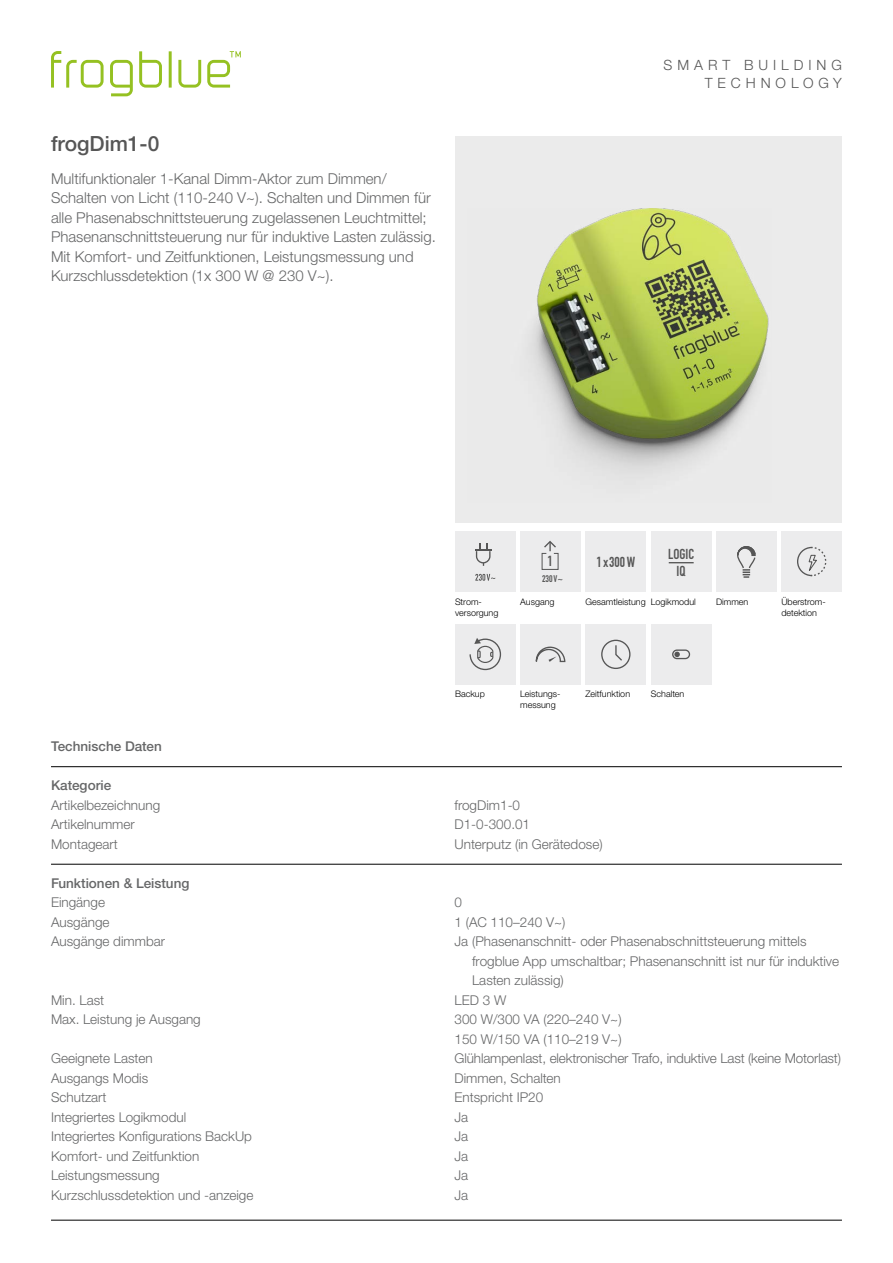
<style>
.page{position:relative;width:893px;height:1263px;background:#fff}
.page>*{position:absolute;margin:0;border:0;box-sizing:border-box;transform-origin:0 0}
.t1{font:500 21px "Helvetica Neue LTW1 G";color:#565656}
.t2{font:300 15px/19.5px "Helvetica Neue LTW1 G";color:#666768}
.t3{font:700 14.25px/17.1px "DIN Condensed";color:#565656;text-align:center}
.t4{font:700 14.25px "DIN Condensed";color:#565656}
.t5{font:300 14.1px/18.5px "Helvetica Neue LTW1 G";letter-spacing:.35em;color:#565656;text-align:right}
.t6{font:300 13.5px/19.5px "Helvetica Neue LTW1 G";color:#666768}
.t7{font:500 13.5px "Helvetica Neue LTW1 G";color:#666768}
.t8{font:700 9.45px "DIN Condensed";color:#565656}
.t9{font:300 9px/10.8px "Helvetica Neue LTW1 G";color:#000}
</style>
<div class="page">
<div style="left:455px;top:136px;width:387px;height:387px;background:#ebebeb"></div>
<img style="left:531px;top:208px;width:238px;height:265px">
<hr style="left:51px;top:766px;width:791px;height:1px;background:#000">
<hr style="left:51px;top:864px;width:791px;height:1px;background:#000">
<hr style="left:51px;top:1220px;width:791px;height:1px;background:#000">
<div style="left:455px;top:531px;width:61px;height:61px;background:#ececed"></div>
<svg style="left:475px;top:574px;width:20px;height:7px"></svg>
<svg style="left:475px;top:543px;width:17px;height:23px"></svg>
<div style="left:520px;top:531px;width:61px;height:61px;background:#ececed"></div>
<svg style="left:541px;top:541px;width:18px;height:29px"></svg>
<div style="left:585px;top:531px;width:61px;height:61px;background:#ececed"></div>
<div style="left:651px;top:531px;width:60px;height:61px;background:#ececed"></div>
<svg style="left:669px;top:562px;width:25px;height:1px"></svg>
<div style="left:716px;top:531px;width:61px;height:61px;background:#ececed"></div>
<svg style="left:737px;top:546px;width:19px;height:32px"></svg>
<div style="left:781px;top:531px;width:61px;height:61px;background:#ececed"></div>
<svg style="left:797px;top:546px;width:29px;height:31px"></svg>
<div style="left:455px;top:624px;width:61px;height:61px;background:#ececed"></div>
<svg style="left:469px;top:638px;width:33px;height:33px"></svg>
<div style="left:520px;top:624px;width:61px;height:61px;background:#ececed"></div>
<svg style="left:536px;top:646px;width:30px;height:17px"></svg>
<div style="left:585px;top:624px;width:61px;height:61px;background:#ececed"></div>
<svg style="left:615px;top:645px;width:7px;height:16px"></svg>
<div style="left:601px;top:640px;width:29px;height:29px;border:1px solid #565656;border-radius:50%"></div>
<div style="left:651px;top:624px;width:60px;height:61px;background:#ececed"></div>
<div style="left:672px;top:649px;width:18px;height:10px;border:1px solid #565656;border-radius:4px"></div>
<svg style="left:674px;top:652px;width:6px;height:5px"></svg>
<svg style="left:207px;top:51px;width:34px;height:37px"></svg>
<hr style="left:169px;top:51px;width:3px;height:37px;background:#95c122">
<svg style="left:178px;top:60px;width:23px;height:28px"></svg>
<svg style="left:139px;top:51px;width:23px;height:37px"></svg>
<svg style="left:110px;top:60px;width:23px;height:36px"></svg>
<svg style="left:51px;top:51px;width:53px;height:37px"></svg>
<h1 class="t1" style="left:51px;top:131px;width:110px">frogDim1-0</h1>
<p class="t2" style="left:51px;top:168px;width:386px">Multifunktionaler 1-Kanal Dimm-Aktor zum Dimmen/ Schalten von Licht (110-240 V~). Schalten und Dimmen für alle Phasenabschnittsteuerung zugelassenen Leuchtmittel; Phasenanschnittsteuerung nur für induktive Lasten zulässig.<br>Mit Komfort- und Zeitfunktionen, Leistungsmessung und Kurzschlussdetektion (1x 300 W @ 230 V~).</p>
<p class="t5" style="left:664px;top:55px;width:180px">SMART BUILDING<br>TECHNOLOGY</p>
<p class="t4" style="left:548px;top:553px;width:7px">1</p>
<p class="t8" style="left:542px;top:572px;width:22px">230 V~</p>
<p class="t3" style="left:596px;top:553px;width:40px">1x300W</p>
<p class="t3" style="left:668px;top:546px;width:28px">LOGIC<br>IQ</p>
<p class="t9" style="left:455px;top:596px;width:45px">Strom&shy;versorgung</p>
<p class="t9" style="left:520px;top:596px;width:36px">Ausgang</p>
<p class="t9" style="left:585px;top:596px;width:112px">Gesamtleistung Logikmodul</p>
<p class="t9" style="left:716px;top:596px;width:34px">Dimmen</p>
<p class="t9" style="left:781px;top:596px;width:45px">Überstrom&shy;detektion</p>
<p class="t9" style="left:455px;top:689px;width:31px">Backup</p>
<p class="t9" style="left:520px;top:689px;width:41px">Leistungs&shy;messung</p>
<p class="t9" style="left:585px;top:689px;width:46px">Zeitfunktion</p>
<p class="t9" style="left:651px;top:689px;width:35px">Schalten</p>
<p class="t7" style="left:51px;top:738px;width:112px">Technische Daten</p>
<p class="t7" style="left:51px;top:777px;width:62px">Kategorie</p>
<p class="t6" style="left:51px;top:795px;width:111px">Artikelbezeichnung</p>
<p class="t6" style="left:455px;top:795px;width:67px">frogDim1-0</p>
<p class="t6" style="left:51px;top:815px;width:85px">Artikelnummer</p>
<p class="t6" style="left:455px;top:815px;width:77px">D1-0-300.01</p>
<p class="t6" style="left:51px;top:834px;width:68px">Montageart</p>
<p class="t6" style="left:455px;top:834px;width:150px">Unterputz (in Gerätedose)</p>
<p class="t7" style="left:51px;top:875px;width:140px">Funktionen &amp; Leistung</p>
<p class="t6" style="left:51px;top:893px;width:56px">Eingänge</p>
<p class="t6" style="left:455px;top:893px;width:9px">0</p>
<p class="t6" style="left:51px;top:912px;width:60px">Ausgänge</p>
<p class="t6" style="left:455px;top:912px;width:112px">1 (AC 110–240 V~)</p>
<p class="t6" style="left:51px;top:932px;width:116px">Ausgänge dimmbar</p>
<p class="t6" style="left:472px;top:932px;width:369px;text-indent:-18px">Ja (Phasenanschnitt- oder Phasenabschnittsteuerung mittels frogblue App umschaltbar; Phasenanschnitt ist nur für induktive<br>Lasten zulässig)</p>
<p class="t6" style="left:51px;top:990px;width:55px">Min. Last</p>
<p class="t6" style="left:455px;top:990px;width:53px">LED 3 W</p>
<p class="t6" style="left:51px;top:1010px;width:151px">Max. Leistung je Ausgang</p>
<p class="t6" style="left:455px;top:1010px;width:169px">300 W/300 VA (220–240 V~)<br>150 W/150 VA (110–219 V~)</p>
<p class="t6" style="left:51px;top:1049px;width:103px">Geeignete Lasten</p>
<p class="t6" style="left:455px;top:1049px;width:388px">Glühlampenlast, elektronischer Trafo, induktive Last (keine Motorlast)</p>
<p class="t6" style="left:51px;top:1068px;width:99px">Ausgangs Modis</p>
<p class="t6" style="left:455px;top:1068px;width:108px">Dimmen, Schalten</p>
<p class="t6" style="left:51px;top:1088px;width:57px">Schutzart</p>
<p class="t6" style="left:455px;top:1088px;width:90px">Entspricht IP20</p>
<p class="t6" style="left:51px;top:1107px;width:137px">Integriertes Logikmodul</p>
<p class="t6" style="left:455px;top:1107px;width:15px">Ja</p>
<p class="t6" style="left:51px;top:1127px;width:202px">Integriertes Konfigurations BackUp</p>
<p class="t6" style="left:455px;top:1127px;width:15px">Ja</p>
<p class="t6" style="left:51px;top:1146px;width:150px">Komfort- und Zeitfunktion</p>
<p class="t6" style="left:455px;top:1146px;width:15px">Ja</p>
<p class="t6" style="left:51px;top:1166px;width:110px">Leistungsmessung</p>
<p class="t6" style="left:455px;top:1166px;width:15px">Ja</p>
<p class="t6" style="left:51px;top:1185px;width:204px">Kurzschlussdetektion und -anzeige</p>
<p class="t6" style="left:455px;top:1185px;width:15px">Ja</p>
</div>
